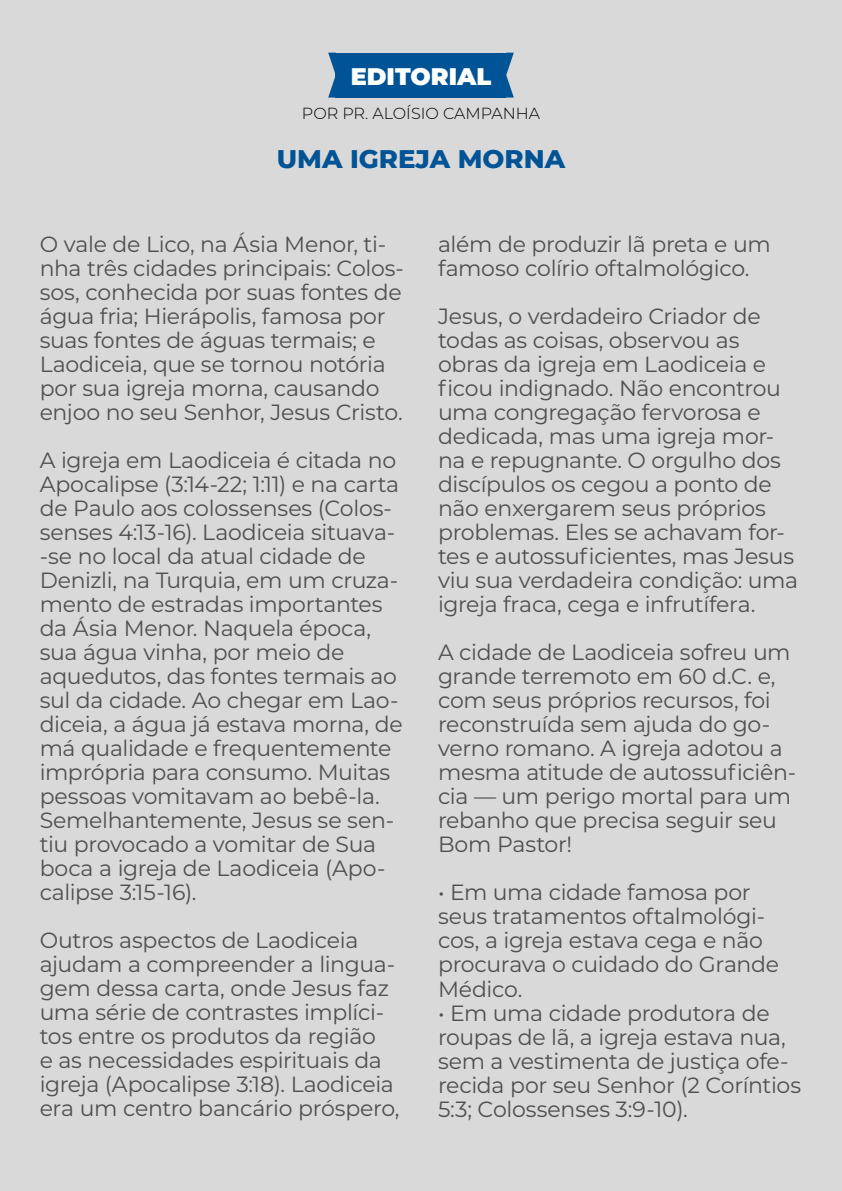
<style>
.page{position:relative;width:842px;height:1191px;background:#d9d9d9}
.page>*{position:absolute;margin:0;border:0;box-sizing:border-box;transform-origin:0 0}
.t1{font:800 26px "Montserrat";color:#005495}
.t2{font:900 24px "Montserrat";color:#fff}
.t3{font:22px/24px "Montserrat";letter-spacing:-.015em;color:#4f4e50}
.t4{font:300 16px "Montserrat";color:#000}
</style>
<div class="page">
<div style="left:336px;top:53px;width:170px;height:45px;background:#005495"></div>
<svg style="left:328px;top:53px;width:8px;height:45px"></svg>
<svg style="left:506px;top:53px;width:8px;height:45px"></svg>
<p class="t2" style="left:351px;top:58px;width:142px">EDITORIAL</p>
<p class="t4" style="left:302px;top:102px;width:240px">POR PR. ALOÍSIO CAMPANHA</p>
<p class="t1" style="left:277px;top:140px;width:290px">UMA IGREJA MORNA</p>
<p class="t3" style="left:40px;top:231px;width:366px">O vale de Lico, na Ásia Menor, ti&shy;nha três cidades principais: Colos&shy;sos, conhecida por suas fontes de água fria; Hierápolis, famosa por suas fontes de águas termais; e Laodiceia, que se tornou notória por sua igreja morna, causando enjoo no seu Senhor, Jesus Cristo.</p>
<p class="t3" style="left:40px;top:447px;width:364px">A igreja em Laodiceia é citada no<br>Apocalipse (3:14-22; 1:11) e na carta de Paulo aos colossenses (Colos&shy;senses 4:13-16). Laodiceia situava--se no local da atual cidade de<br>Denizli, na Turquia, em um cruza&shy;mento de estradas importantes da Ásia Menor. Naquela época, sua água vinha, por meio de aquedutos, das fontes termais ao sul da cidade. Ao chegar em Lao&shy;diceia, a água já estava morna, de má qualidade e frequentemente imprópria para consumo. Muitas pessoas vomitavam ao bebê-la.<br>Semelhantemente, Jesus se sen&shy;tiu provocado a vomitar de Sua boca a igreja de Laodiceia (Apo&shy;calipse 3:15-16).</p>
<p class="t3" style="left:40px;top:927px;width:361px">Outros aspectos de Laodiceia ajudam a compreender a lingua&shy;gem dessa carta, onde Jesus faz uma série de contrastes implíci&shy;tos entre os produtos da região<br>e as necessidades espirituais da igreja (Apocalipse 3:18). Laodiceia era um centro bancário próspero,</p>
<p class="t3" style="left:438px;top:231px;width:334px">além de produzir lã preta e um famoso colírio oftalmológico.</p>
<p class="t3" style="left:438px;top:303px;width:362px">Jesus, o verdadeiro Criador de todas as coisas, observou as obras da igreja em Laodiceia e ficou indignado. Não encontrou uma congregação fervorosa e dedicada, mas uma igreja mor&shy;na e repugnante. O orgulho dos discípulos os cegou a ponto de não enxergarem seus próprios problemas. Eles se achavam for&shy;tes e autossuficientes, mas Jesus viu sua verdadeira condição: uma igreja fraca, cega e infrutífera.</p>
<p class="t3" style="left:438px;top:640px;width:360px">A cidade de Laodiceia sofreu um grande terremoto em 60 d.C. e, com seus próprios recursos, foi reconstruída sem ajuda do go&shy;verno romano. A igreja adotou a mesma atitude de autossuficiên&shy;cia — um perigo mortal para um rebanho que precisa seguir seu<br>Bom Pastor!</p>
<p class="t3" style="left:438px;top:880px;width:343px">• Em uma cidade famosa por seus tratamentos oftalmológi&shy;cos, a igreja estava cega e não procurava o cuidado do Grande<br>Médico.</p>
<p class="t3" style="left:438px;top:1000px;width:365px">• Em uma cidade produtora de roupas de lã, a igreja estava nua, sem a vestimenta de justiça ofe&shy;recida por seu Senhor (2 Coríntios<br>5:3; Colossenses 3:9-10).</p>
</div>
